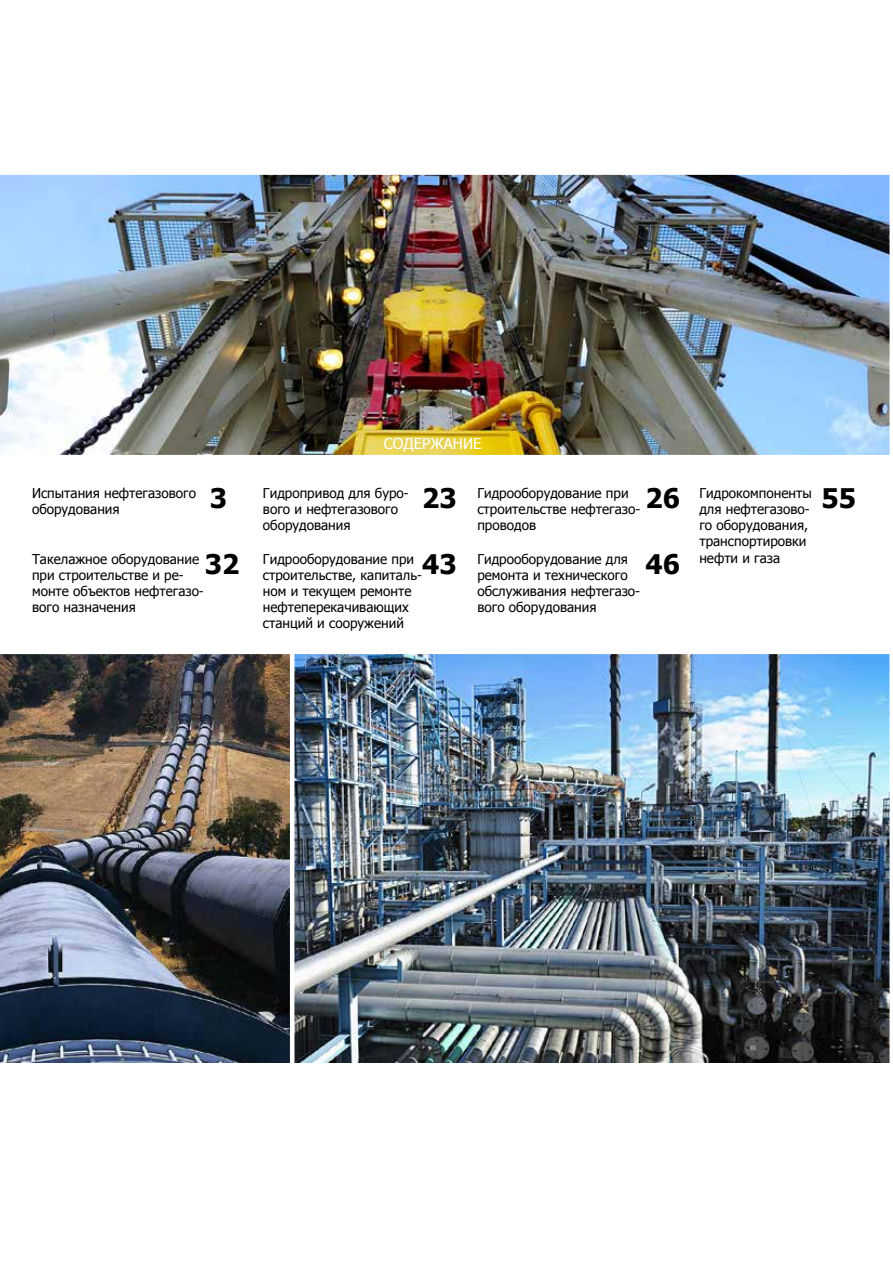
<style>
.page{position:relative;width:893px;height:1263px;background:#fff}
.page>*{position:absolute;margin:0;border:0;box-sizing:border-box;transform-origin:0 0}
.t1{font:700 27px "Tahoma";color:#000}
.t2{font:15px "Tahoma";color:#fff}
.t3{font:13.5px/16.2px "Tahoma";color:#000}
</style>
<div class="page">
<img style="left:294px;top:654px;width:596px;height:409px">
<img style="left:0;top:654px;width:290px;height:409px">
<img style="left:0;top:174px;width:890px;height:281px">
<p class="t2" style="left:384px;top:433px;width:99px">Содержание</p>
<p class="t3" style="left:32px;top:484px;width:166px">Испытания нефтегазового оборудования</p>
<p class="t3" style="left:477px;top:484px;width:164px">Гидрооборудование при строительстве нефтегазо&shy;проводов</p>
<p class="t3" style="left:263px;top:484px;width:147px">Гидропривод для буро&shy;вого и нефтегазового оборудования</p>
<p class="t3" style="left:263px;top:550px;width:161px">Гидрооборудование при строительстве, капиталь&shy;ном и текущем ремонте нефтеперекачивающих станций и сооружений</p>
<p class="t3" style="left:477px;top:550px;width:164px">Гидрооборудование для ремонта и технического обслуживания нефтегазо&shy;вого оборудования</p>
<p class="t3" style="left:699px;top:484px;width:114px">Гидрокомпоненты для нефтегазово&shy;го оборудования, транспортировки</p>
<h1 class="t1" style="left:210px;top:479px;width:19px">3</h1>
<h1 class="t1" style="left:422px;top:479px;width:36px">23</h1>
<h1 class="t1" style="left:646px;top:479px;width:36px">26</h1>
<p class="t3" style="left:32px;top:550px;width:169px">Такелажное оборудование</p>
<p class="t3" style="left:699px;top:549px;width:82px">нефти и газа</p>
<p class="t3" style="left:32px;top:566px;width:173px">при строительстве и ре&shy;монте объектов нефтегазо&shy;вого назначения</p>
<h1 class="t1" style="left:205px;top:545px;width:36px">32</h1>
<h1 class="t1" style="left:422px;top:545px;width:36px">43</h1>
<h1 class="t1" style="left:646px;top:545px;width:36px">46</h1>
<h1 class="t1" style="left:821px;top:479px;width:36px">55</h1>
</div>
